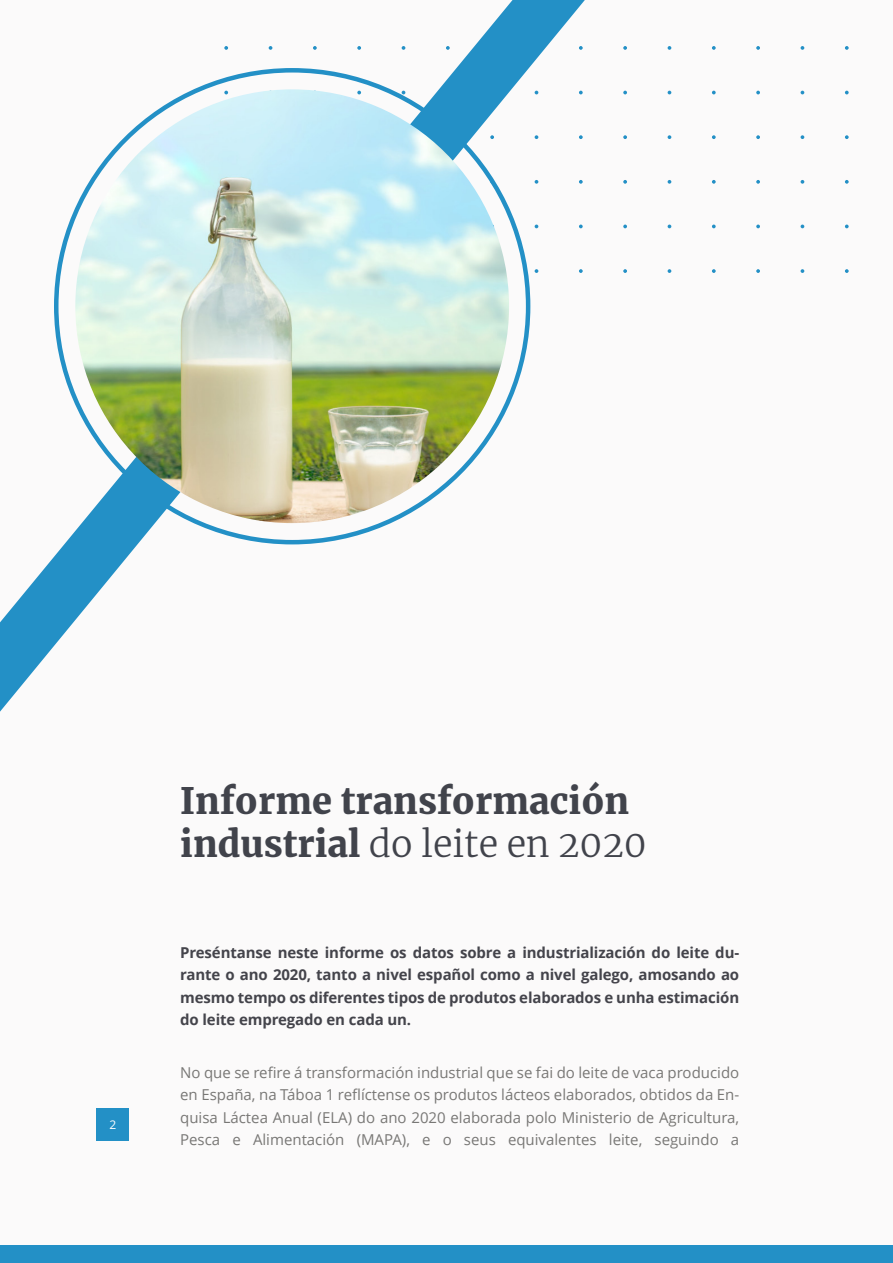
<style>
.page{position:relative;width:893px;height:1263px;background:#fbfafa}
.page>*{position:absolute;margin:0;border:0;box-sizing:border-box;transform-origin:0 0}
.t1{font:900 36px/43.2px "Merriweather";color:#41434b}
.t2{font:15px/22.5px "Open Sans";color:#787775;text-align:justify}
.t3{font:700 15px/22.5px "Open Sans";letter-spacing:-.01em;color:#44444b;text-align:justify}
.t4{font:12px "Open Sans";color:#fff}
.s1{font-weight:300}
</style>
<div class="page">
<div style="left:97px;top:1108px;width:32px;height:33px;background:#2390c6"></div>
<div style="left:0;top:1245px;width:893px;height:18px;background:#2390c6"></div>
<svg style="left:623px;top:225px;width:4px;height:3px"></svg>
<svg style="left:623px;top:180px;width:4px;height:4px"></svg>
<svg style="left:623px;top:135px;width:4px;height:4px"></svg>
<svg style="left:623px;top:91px;width:4px;height:3px"></svg>
<svg style="left:623px;top:46px;width:4px;height:4px"></svg>
<svg style="left:668px;top:180px;width:3px;height:4px"></svg>
<svg style="left:668px;top:135px;width:3px;height:4px"></svg>
<svg style="left:668px;top:46px;width:3px;height:4px"></svg>
<svg style="left:712px;top:225px;width:4px;height:3px"></svg>
<svg style="left:712px;top:180px;width:4px;height:4px"></svg>
<svg style="left:712px;top:135px;width:4px;height:4px"></svg>
<svg style="left:712px;top:91px;width:4px;height:3px"></svg>
<svg style="left:712px;top:46px;width:4px;height:4px"></svg>
<svg style="left:756px;top:225px;width:4px;height:3px"></svg>
<svg style="left:756px;top:180px;width:4px;height:4px"></svg>
<svg style="left:756px;top:135px;width:4px;height:4px"></svg>
<svg style="left:756px;top:91px;width:4px;height:3px"></svg>
<svg style="left:756px;top:46px;width:4px;height:4px"></svg>
<svg style="left:801px;top:180px;width:3px;height:4px"></svg>
<svg style="left:801px;top:135px;width:3px;height:4px"></svg>
<svg style="left:801px;top:46px;width:3px;height:4px"></svg>
<svg style="left:845px;top:225px;width:4px;height:3px"></svg>
<svg style="left:845px;top:180px;width:4px;height:4px"></svg>
<svg style="left:845px;top:135px;width:4px;height:4px"></svg>
<svg style="left:845px;top:91px;width:4px;height:3px"></svg>
<svg style="left:845px;top:46px;width:4px;height:4px"></svg>
<svg style="left:623px;top:269px;width:4px;height:4px"></svg>
<svg style="left:668px;top:269px;width:3px;height:4px"></svg>
<svg style="left:712px;top:269px;width:4px;height:4px"></svg>
<svg style="left:756px;top:269px;width:4px;height:4px"></svg>
<svg style="left:801px;top:269px;width:3px;height:4px"></svg>
<svg style="left:845px;top:269px;width:4px;height:4px"></svg>
<svg style="left:0;top:0;width:585px;height:712px"></svg>
<img style="left:75px;top:89px;width:434px;height:434px;border-radius:50%">
<p class="t4" style="left:110px;top:1120px;width:8px">2</p>
<h1 class="t1" style="left:180px;top:779px;width:468px">Informe transformación industrial <span class="s1">do leite en 2020</span></h1>
<p class="t3" style="left:180px;top:942px;width:560px">Preséntanse neste informe os datos sobre a industrialización do leite du&shy;rante o ano 2020, tanto a nivel español como a nivel galego, amosando ao mesmo tempo os diferentes tipos de produtos elaborados e unha estimación do leite empregado en cada un.</p>
<p class="t2" style="left:180px;top:1062px;width:561px">No que se refire á transformación industrial que se fai do leite de vaca producido en España, na Táboa 1 reflíctense os produtos lácteos elaborados, obtidos da En&shy;quisa Láctea Anual (ELA) do ano 2020 elaborada polo Ministerio de Agricultura, Pesca e Alimentación (MAPA), e o seus equivalentes leite, seguindo a</p>
</div>
